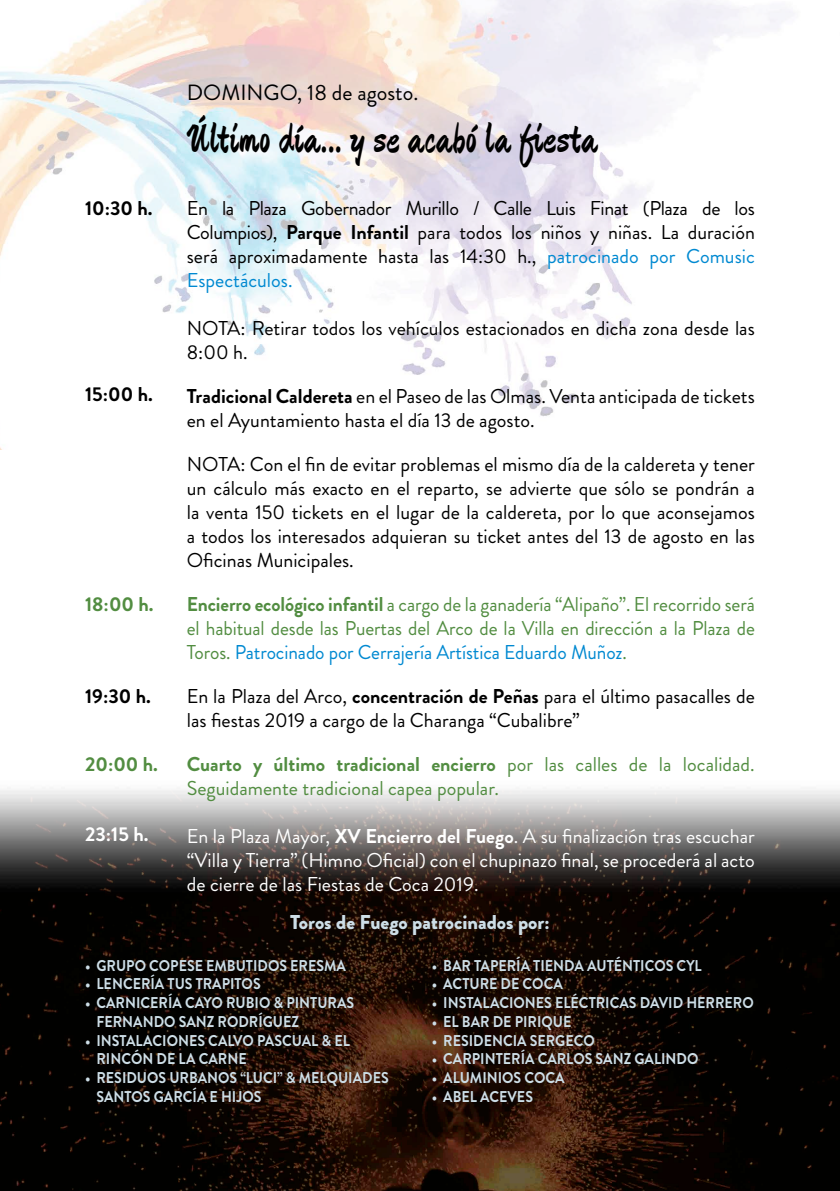
<style>
.page{position:relative;width:840px;height:1191px;background:#fff}
.page>*{position:absolute;margin:0;border:0;box-sizing:border-box;transform-origin:0 0}
.t1{font:40px "Devonshire";color:#000}
.t2{font:22px "Brandon Grotesque";color:#000}
.t3{font:20px/24px "Brandon Grotesque";color:#000}
.t4{font:20px/24px "Brandon Grotesque";letter-spacing:-.005em;color:#528d41;text-align:justify}
.t5{font:20px/24px "Brandon Grotesque";color:#fff;text-align:justify}
.t6{font:900 20px "Brandon Grotesque";color:#cddee7}
.t7{font:700 20px "Brandon Grotesque";color:#000}
.t8{font:700 20px "Brandon Grotesque";color:#528d41}
.t9{font:700 20px "Brandon Grotesque";color:#fff}
.t10{font:700 15.6px/18.8px "Brandon Grotesque";color:#cddee7;scale:.91 1}
.s1{font-weight:700}
.s2{color:#0089d1}
</style>
<div class="page">
<img style="left:0;top:0;width:794px;height:449px">
<img style="left:0;top:982px;width:839px;height:209px">
<img style="left:0;top:789px;width:839px;height:193px">
<p class="t2" style="left:187px;top:78px;width:233px">DOMINGO, 18 de agosto.</p>
<p class="t7" style="left:85px;top:194px;width:69px">10:30 h.</p>
<p class="t7" style="left:85px;top:380px;width:69px">15:00 h.</p>
<p class="t8" style="left:85px;top:590px;width:70px">18:00 h.</p>
<p class="t7" style="left:85px;top:682px;width:67px">19:30 h.</p>
<p class="t8" style="left:85px;top:750px;width:74px">20:00 h.</p>
<p class="t9" style="left:85px;top:820px;width:65px">23:15 h.</p>
<p class="t1" style="left:187px;top:113px;width:412px">Último día... y se acabó la fiesta</p>
<p class="t3" style="left:187px;top:196px;width:569px;text-align:justify">En la Plaza Gobernador Murillo / Calle Luis Finat (Plaza de los Columpios), <span class="s1">Parque Infantil</span> para todos los niños y niñas. La duración será aproximadamente hasta las 14:30 h., <span class="s2">patrocinado por Comusic Espectáculos.</span></p>
<p class="t3" style="left:187px;top:316px;width:569px">NOTA: Retirar todos los vehículos estacionados en dicha zona desde las<br>8:00 h.</p>
<p class="t3" style="left:187px;top:384px;width:569px"><span class="s1">Tradicional Caldereta</span> en el Paseo de las Olmas. Venta anticipada de tickets en el Ayuntamiento hasta el día 13 de agosto.</p>
<p class="t3" style="left:187px;top:452px;width:569px;text-align:justify">NOTA: Con el fin de evitar problemas el mismo día de la caldereta y tener un cálculo más exacto en el reparto, se advierte que sólo se pondrán a la venta 150 tickets en el lugar de la caldereta, por lo que aconsejamos a todos los interesados adquieran su ticket antes del 13 de agosto en las Oficinas Municipales.</p>
<p class="t4" style="left:187px;top:592px;width:569px"><span class="s1">Encierro ecológico infantil</span> a cargo de la ganadería “Alipaño”. El recorrido será el habitual desde las Puertas del Arco de la Villa en dirección a la Plaza de Toros. <span class="s2">Patrocinado por Cerrajería Artística Eduardo Muñoz</span>.</p>
<p class="t3" style="left:187px;top:684px;width:569px">En la Plaza del Arco, <span class="s1">concentración de Peñas</span> para el último pasacalles de las fiestas 2019 a cargo de la Charanga “Cubalibre”</p>
<p class="t4" style="left:187px;top:752px;width:569px"><span class="s1">Cuarto y último tradicional encierro</span> por las calles de la localidad.<br>Seguidamente tradicional capea popular.</p>
<p class="t5" style="left:187px;top:824px;width:569px">En la Plaza Mayor, <span class="s1">XV Encierro del Fuego</span>. A su finalización tras escuchar “Villa y Tierra” (Himno Oficial) con el chupinazo final, se procederá al acto de cierre de las Fiestas de Coca 2019.</p>
<p class="t6" style="left:290px;top:907px;width:261px">Toros de Fuego patrocinados por:</p>
<p class="t10" style="left:431px;top:956px;width:298px">• BAR TAPERÍA TIENDA AUTÉNTICOS CYL</p>
<p class="t10" style="left:431px;top:975px;width:145px">• ACTURE DE COCA</p>
<p class="t10" style="left:431px;top:993px;width:355px">• INSTALACIONES ELÉCTRICAS DAVID HERRERO</p>
<p class="t10" style="left:431px;top:1012px;width:155px">• EL BAR DE PIRIQUE</p>
<p class="t10" style="left:431px;top:1031px;width:180px">• RESIDENCIA SERGECO</p>
<p class="t10" style="left:431px;top:1049px;width:294px">• CARPINTERÍA CARLOS SANZ GALINDO</p>
<p class="t10" style="left:431px;top:1068px;width:147px">• ALUMINIOS COCA</p>
<p class="t10" style="left:431px;top:1087px;width:113px">• ABEL ACEVES</p>
<p class="t10" style="left:85px;top:956px;width:288px">• GRUPO COPESE EMBUTIDOS ERESMA</p>
<p class="t10" style="left:85px;top:975px;width:194px">• LENCERÍA TUS TRAPITOS</p>
<p class="t10" style="left:96px;top:993px;width:284px;text-indent:-11px">• CARNICERÍA CAYO RUBIO &amp; PINTURAS<br>FERNANDO SANZ RODRÍGUEZ</p>
<p class="t10" style="left:96px;top:1031px;width:280px;text-indent:-11px">• INSTALACIONES CALVO PASCUAL &amp; EL<br>RINCÓN DE LA CARNE</p>
<p class="t10" style="left:96px;top:1068px;width:322px;text-indent:-11px">• RESIDUOS URBANOS “LUCI” &amp; MELQUIADES<br>SANTOS GARCÍA E HIJOS</p>
</div>
